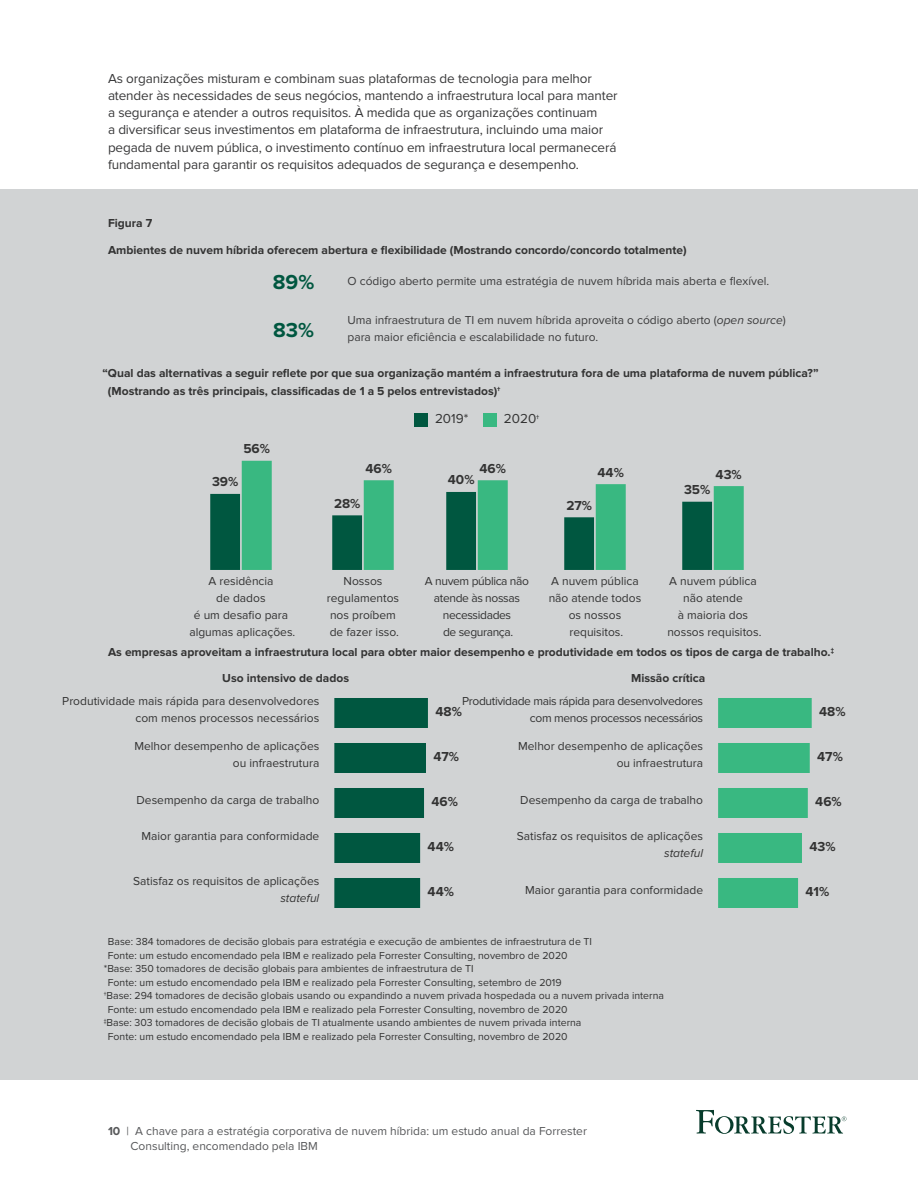
<style>
.page{position:relative;width:918px;height:1188px;background:#fff}
.page>*{position:absolute;margin:0;border:0;box-sizing:border-box;transform-origin:0 0}
.t1{font:700 21px "Proxima Nova";color:#005740}
.t2{font:13.5px/17.2px "Proxima Nova";letter-spacing:-.01em;color:#383839}
.t3{font:700 13.5px "Proxima Nova";color:#333}
.t4{font:13.5px "Proxima Nova";color:#333}
.t5{font:12px/17.2px "Proxima Nova";color:#333;text-align:right}
.t6{font:700 12px/17.2px "Proxima Nova";color:#333}
.t7{font:12px/17.2px "Proxima Nova";color:#3b3b3c}
.t8{font:12px/17.2px "Proxima Nova";letter-spacing:-.03em;color:#333;text-align:center}
.t9{font:12px/15px "Proxima Nova";color:#57585a}
.t10{font:10.5px "Proxima Nova";color:#333}
.s1{font-style:italic}
.s2{font-size:12px}
.s3{font-weight:700}
</style>
<div class="page">
<svg style="left:696px;top:1110px;width:150px;height:24px"></svg>
<div style="left:0;top:189px;width:918px;height:891px;background:#d1d3d4"></div>
<svg style="left:446px;top:480px;width:62px;height:90px;background:#30926e"></svg>
<div style="left:334px;top:698px;width:94px;height:30px;background:#005740"></div>
<svg style="left:564px;top:484px;width:62px;height:86px"></svg>
<svg style="left:682px;top:486px;width:62px;height:84px;background:#359572"></svg>
<svg style="left:332px;top:480px;width:62px;height:90px"></svg>
<svg style="left:210px;top:460px;width:62px;height:110px"></svg>
<div style="left:414px;top:413px;width:14px;height:14px;background:#005740"></div>
<div style="left:483px;top:413px;width:13px;height:14px;background:#39b881"></div>
<div style="left:334px;top:743px;width:92px;height:30px;background:#005740"></div>
<div style="left:334px;top:788px;width:90px;height:30px;background:#005740"></div>
<div style="left:334px;top:833px;width:87px;height:30px;background:#005740"></div>
<div style="left:334px;top:878px;width:87px;height:30px;background:#005740"></div>
<div style="left:718px;top:698px;width:94px;height:30px;background:#39b881"></div>
<div style="left:718px;top:743px;width:92px;height:30px;background:#39b881"></div>
<div style="left:718px;top:788px;width:90px;height:30px;background:#39b881"></div>
<div style="left:718px;top:833px;width:84px;height:30px;background:#39b881"></div>
<div style="left:718px;top:878px;width:81px;height:30px;background:#39b881"></div>
<p class="t2" style="left:108px;top:70px;width:511px">As organizações misturam e combinam suas plataformas de tecnologia para melhor atender às necessidades de seus negócios, mantendo a infraestrutura local para manter a segurança e atender a outros requisitos. À medida que as organizações continuam<br>a diversificar seus investimentos em plataforma de infraestrutura, incluindo uma maior pegada de nuvem pública, o investimento contínuo em infraestrutura local permanecerá fundamental para garantir os requisitos adequados de segurança e desempenho.</p>
<p class="t6" style="left:108px;top:215px;width:46px">Figura 7</p>
<p class="t6" style="left:108px;top:241px;width:580px">Ambientes de nuvem híbrida oferecem abertura e flexibilidade (Mostrando concordo/concordo totalmente)</p>
<p class="t1" style="left:273px;top:270px;width:43px">89%</p>
<p class="t1" style="left:273px;top:318px;width:42px">83%</p>
<p class="t7" style="left:348px;top:272px;width:423px">O código aberto permite uma estratégia de nuvem híbrida mais aberta e flexível.</p>
<p class="t7" style="left:348px;top:312px;width:440px">Uma infraestrutura de TI em nuvem híbrida aproveita o código aberto (<span class="s1">open source</span>) para maior eficiência e escalabilidade no futuro.</p>
<p class="t6" style="left:108px;top:365px;width:712px;text-indent:-5px">“Qual das alternativas a seguir reflete por que sua organização mantém a infraestrutura fora de uma plataforma de nuvem pública?” (Mostrando as três principais, classificadas de 1 a 5 pelos entrevistados)†</p>
<p class="t3" style="left:243px;top:441px;width:28px">56%</p>
<p class="t3" style="left:212px;top:474px;width:28px">39%</p>
<p class="t3" style="left:366px;top:460px;width:28px">46%</p>
<p class="t3" style="left:334px;top:496px;width:28px">28%</p>
<p class="t4" style="left:435px;top:411px;width:35px">2019*</p>
<p class="t4" style="left:504px;top:411px;width:37px">2020<span class="s2">†</span></p>
<p class="t3" style="left:480px;top:460px;width:28px">46%</p>
<p class="t3" style="left:448px;top:472px;width:28px">40%</p>
<p class="t3" style="left:598px;top:464px;width:28px">44%</p>
<p class="t3" style="left:566px;top:498px;width:27px">27%</p>
<p class="t3" style="left:716px;top:466px;width:28px">43%</p>
<p class="t3" style="left:684px;top:482px;width:28px">35%</p>
<p class="t5" style="left:189px;top:572px;width:107px;text-align:center">A residência<br>de dados<br>é um desafio para algumas aplicações.</p>
<p class="t5" style="left:327px;top:572px;width:74px;text-align:center">Nossos regulamentos nos proíbem de fazer isso.</p>
<p class="t8" style="left:425px;top:572px;width:106px">A nuvem pública não atende às nossas necessidades<br>de segurança.</p>
<p class="t5" style="left:549px;top:572px;width:94px;text-align:center">A nuvem pública não atende todos os nossos requisitos.</p>
<p class="t5" style="left:667px;top:572px;width:96px;text-align:center">A nuvem pública não atende<br>à maioria dos nossos requisitos.</p>
<p class="t6" style="left:108px;top:643px;width:728px">As empresas aproveitam a infraestrutura local para obter maior desempenho e produtividade em todos os tipos de carga de trabalho.‡</p>
<p class="t6" style="left:222px;top:670px;width:128px">Uso intensivo de dados</p>
<p class="t6" style="left:631px;top:670px;width:76px">Missão crítica</p>
<p class="t5" style="left:62px;top:692px;width:259px">Produtividade mais rápida para desenvolvedores com menos processos necessários</p>
<p class="t3" style="left:435px;top:704px;width:28px">48%</p>
<p class="t5" style="left:134px;top:737px;width:186px">Melhor desempenho de aplicações ou infraestrutura</p>
<p class="t3" style="left:433px;top:749px;width:27px">47%</p>
<p class="t5" style="left:137px;top:792px;width:184px">Desempenho da carga de trabalho</p>
<p class="t3" style="left:432px;top:794px;width:28px">46%</p>
<p class="t5" style="left:141px;top:827px;width:179px">Maior garantia para conformidade</p>
<p class="t3" style="left:428px;top:839px;width:28px">44%</p>
<p class="t5" style="left:133px;top:872px;width:188px">Satisfaz os requisitos de aplicações <span class="s1">stateful</span></p>
<p class="t3" style="left:428px;top:884px;width:28px">44%</p>
<p class="t8" style="left:462px;top:693px;width:242px;text-align:right">Produtividade mais rápida para desenvolvedores com menos processos necessários</p>
<p class="t3" style="left:819px;top:704px;width:28px">48%</p>
<p class="t5" style="left:518px;top:737px;width:186px">Melhor desempenho de aplicações ou infraestrutura</p>
<p class="t3" style="left:817px;top:749px;width:27px">47%</p>
<p class="t5" style="left:520px;top:792px;width:184px">Desempenho da carga de trabalho</p>
<p class="t3" style="left:815px;top:794px;width:28px">46%</p>
<p class="t5" style="left:517px;top:827px;width:188px">Satisfaz os requisitos de aplicações <span class="s1">stateful</span></p>
<p class="t3" style="left:809px;top:839px;width:28px">43%</p>
<p class="t5" style="left:525px;top:882px;width:179px">Maior garantia para conformidade</p>
<p class="t3" style="left:806px;top:884px;width:25px">41%</p>
<p class="t10" style="left:108px;top:936px;width:486px">Base: 384 tomadores de decisão globais para estratégia e execução de ambientes de infraestrutura de TI</p>
<p class="t10" style="left:108px;top:949px;width:461px">Fonte: um estudo encomendado pela IBM e realizado pela Forrester Consulting, novembro de 2020</p>
<p class="t10" style="left:104px;top:963px;width:371px">*Base: 350 tomadores de decisão globais para ambientes de infraestrutura de TI</p>
<p class="t10" style="left:108px;top:976px;width:455px">Fonte: um estudo encomendado pela IBM e realizado pela Forrester Consulting, setembro de 2019</p>
<p class="t10" style="left:104px;top:990px;width:562px">†Base: 294 tomadores de decisão globais usando ou expandindo a nuvem privada hospedada ou a nuvem privada interna</p>
<p class="t10" style="left:108px;top:1003px;width:461px">Fonte: um estudo encomendado pela IBM e realizado pela Forrester Consulting, novembro de 2020</p>
<p class="t10" style="left:104px;top:1017px;width:479px">‡Base: 303 tomadores de decisão globais de TI atualmente usando ambientes de nuvem privada interna</p>
<p class="t10" style="left:108px;top:1030px;width:461px">Fonte: um estudo encomendado pela IBM e realizado pela Forrester Consulting, novembro de 2020</p>
<p class="t9" style="left:130px;top:1124px;width:458px;text-indent:-22px"><span class="s3">10</span> | A chave para a estratégia corporativa de nuvem híbrida: um estudo anual da Forrester<br>Consulting, encomendado pela IBM</p>
</div>
